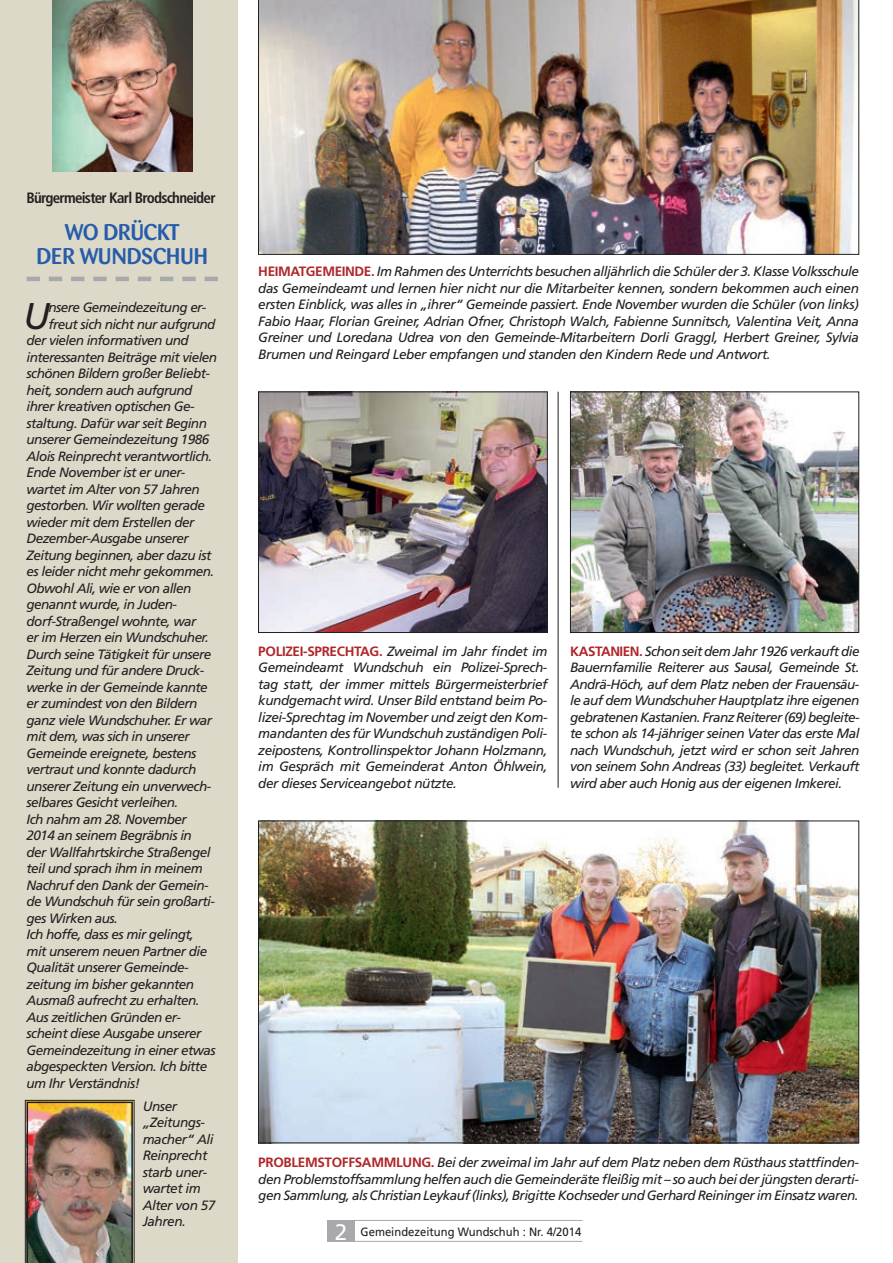
<style>
.page{position:relative;width:893px;height:1263px;background:#fff}
.page>*{position:absolute;margin:0;border:0;box-sizing:border-box;transform-origin:0 0}
.t1{font:italic 37.2px "Frutiger LT Std";color:#231f20}
.t2{font:500 22.5px/24px "Barmeno";letter-spacing:-.01em;color:#275caa;text-align:center}
.t3{font:700 condensed 15px "Frutiger LT Std";letter-spacing:-.05em;color:#231f20}
.t4{font:italic 13.5px/16.5px "Frutiger LT Std";letter-spacing:-.04em;color:#231f20;text-align:justify}
.t5{font:12px "Frutiger LT Std";color:#231f20;scale:.94 1}
.s1{font-weight:700;font-style:normal;color:#af272a}
.s2{font-size:22.5px;color:#fff}
</style>
<div class="page">
<div style="left:327px;top:1220px;width:28px;height:22px;background:#a8a9ad"></div>
<hr style="left:327px;top:1220px;width:256px;height:1px;background:#a8a9ad">
<hr style="left:327px;top:1241px;width:256px;height:1px;background:#a8a9ad">
<div style="left:0;top:0;width:237px;height:1263px;background:#dcd9c8"></div>
<svg style="left:27px;top:277px;width:191px;height:4px"></svg>
<img style="left:52px;top:0;width:140px;height:171px">
<img style="left:25px;top:1100px;width:110px;height:163px">
<img style="left:572px;top:394px;width:285px;height:237px">
<div style="left:570px;top:392px;width:289px;height:241px;border:1px solid #231f20"></div>
<img style="left:260px;top:394px;width:285px;height:237px">
<div style="left:258px;top:392px;width:289px;height:241px;border:1px solid #231f20"></div>
<img style="left:260px;top:823px;width:597px;height:318px">
<img style="left:258px;top:0;width:601px;height:255px">
<hr style="left:558px;top:392px;width:1px;height:396px;background:#231f20">
<p class="t3" style="left:27px;top:188px;width:191px">Bürgermeister Karl Brodschneider</p>
<h2 class="t2" style="left:37px;top:221px;width:173px">WO DRÜCKT<br>DER WUNDSCHUH</h2>
<h1 class="t1" style="left:23px;top:294px;width:28px">U</h1>
<p class="t4" style="left:48px;top:299px;width:159px">nsere Gemeindezeitung er-</p>
<p class="t4" style="left:48px;top:316px;width:169px">freut sich nicht nur aufgrund</p>
<p class="t4" style="left:27px;top:332px;width:164px">der vielen informativen und</p>
<p class="t4" style="left:27px;top:349px;width:192px">interessanten Beiträge mit vielen</p>
<p class="t4" style="left:27px;top:365px;width:185px">schönen Bildern großer Beliebt-</p>
<p class="t4" style="left:27px;top:382px;width:167px">heit, sondern auch aufgrund</p>
<p class="t4" style="left:27px;top:398px;width:169px">ihrer kreativen optischen Ge-</p>
<p class="t4" style="left:27px;top:415px;width:182px">staltung. Dafür war seit Beginn</p>
<p class="t4" style="left:27px;top:431px;width:184px">unserer Gemeindezeitung 1986</p>
<p class="t4" style="left:27px;top:448px;width:187px">Alois Reinprecht verantwortlich.</p>
<p class="t4" style="left:27px;top:464px;width:160px">Ende November ist er uner-</p>
<p class="t4" style="left:27px;top:481px;width:175px">wartet im Alter von 57 Jahren</p>
<p class="t4" style="left:27px;top:497px;width:180px">gestorben. Wir wollten gerade</p>
<p class="t4" style="left:27px;top:514px;width:169px">wieder mit dem Erstellen der</p>
<p class="t4" style="left:27px;top:530px;width:164px">Dezember-Ausgabe unserer</p>
<p class="t4" style="left:27px;top:547px;width:186px">Zeitung beginnen, aber dazu ist</p>
<p class="t4" style="left:27px;top:563px;width:189px">es leider nicht mehr gekommen.</p>
<p class="t4" style="left:27px;top:580px;width:166px">Obwohl Ali, wie er von allen</p>
<p class="t4" style="left:27px;top:596px;width:152px">genannt wurde, in Juden-</p>
<p class="t4" style="left:27px;top:613px;width:171px">dorf-Straßengel wohnte, war</p>
<p class="t4" style="left:27px;top:629px;width:184px">er im Herzen ein Wundschuher.</p>
<p class="t4" style="left:27px;top:646px;width:186px">Durch seine Tätigkeit für unsere</p>
<p class="t4" style="left:27px;top:662px;width:179px">Zeitung und für andere Druck-</p>
<p class="t4" style="left:27px;top:679px;width:183px">werke in der Gemeinde kannte</p>
<p class="t4" style="left:27px;top:695px;width:172px">er zumindest von den Bildern</p>
<p class="t4" style="left:27px;top:712px;width:187px">ganz viele Wundschuher. Er war</p>
<p class="t4" style="left:27px;top:728px;width:165px">mit dem, was sich in unserer</p>
<p class="t4" style="left:27px;top:745px;width:171px">Gemeinde ereignete, bestens</p>
<p class="t4" style="left:27px;top:761px;width:171px">vertraut und konnte dadurch</p>
<p class="t4" style="left:27px;top:778px;width:186px">unserer Zeitung ein unverwech-</p>
<p class="t4" style="left:27px;top:794px;width:153px">selbares Gesicht verleihen.</p>
<p class="t4" style="left:27px;top:811px;width:162px">Ich nahm am 28. November</p>
<p class="t4" style="left:27px;top:827px;width:167px">2014 an seinem Begräbnis in</p>
<p class="t4" style="left:27px;top:844px;width:185px">der Wallfahrtskirche Straßengel</p>
<p class="t4" style="left:27px;top:860px;width:178px">teil und sprach ihm in meinem</p>
<p class="t4" style="left:27px;top:877px;width:183px">Nachruf den Dank der Gemein-</p>
<p class="t4" style="left:27px;top:893px;width:190px">de Wundschuh für sein großarti-</p>
<p class="t4" style="left:27px;top:910px;width:93px">ges Wirken aus.</p>
<p class="t4" style="left:27px;top:926px;width:169px">Ich hoffe, dass es mir gelingt,</p>
<p class="t4" style="left:27px;top:943px;width:182px">mit unserem neuen Partner die</p>
<p class="t4" style="left:27px;top:959px;width:164px">Qualität unserer Gemeinde-</p>
<p class="t4" style="left:27px;top:976px;width:169px">zeitung im bisher gekannten</p>
<p class="t4" style="left:27px;top:992px;width:174px">Ausmaß aufrecht zu erhalten.</p>
<p class="t4" style="left:27px;top:1009px;width:156px">Aus zeitlichen Gründen er-</p>
<p class="t4" style="left:27px;top:1025px;width:176px">scheint diese Ausgabe unserer</p>
<p class="t4" style="left:27px;top:1042px;width:191px">Gemeindezeitung in einer etwas</p>
<p class="t4" style="left:27px;top:1058px;width:182px">abgespeckten Version. Ich bitte</p>
<p class="t4" style="left:27px;top:1075px;width:115px">um Ihr Verständnis!</p>
<p class="t4" style="left:143px;top:1098px;width:74px;text-align:left">Unser „Zeitungs&shy;macher“ Ali<br>Reinprecht starb uner&shy;wartet im<br>Alter von 57<br>Jahren.</p>
<p class="t4" style="left:258px;top:263px;width:602px"><span class="s1">HEIMATGEMEINDE.</span> Im Rahmen des Unterrichts besuchen alljährlich die Schüler der 3. Klasse Volksschule das Gemeindeamt und lernen hier nicht nur die Mitarbeiter kennen, sondern bekommen auch einen ersten Einblick, was alles in „ihrer“ Gemeinde passiert. Ende November wurden die Schüler (von links)<br>Fabio Haar, Florian Greiner, Adrian Ofner, Christoph Walch, Fabienne Sunnitsch, Valentina Veit, Anna Greiner und Loredana Udrea von den Gemeinde-Mitarbeitern Dorli Graggl, Herbert Greiner, Sylvia Brumen und Reingard Leber empfangen und standen den Kindern Rede und Antwort.</p>
<p class="t4" style="left:258px;top:643px;width:291px"><span class="s1">POLIZEI-SPRECHTAG.</span> Zweimal im Jahr findet im Gemeindeamt Wundschuh ein Polizei-Sprech&shy;tag statt, der immer mittels Bürgermeisterbrief kundgemacht wird. Unser Bild entstand beim Po&shy;lizei-Sprechtag im November und zeigt den Kom&shy;mandanten des für Wundschuh zuständigen Poli&shy;zeipostens, Kontrollinspektor Johann Holzmann, im Gespräch mit Gemeinderat Anton Öhlwein, der dieses Serviceangebot nützte.</p>
<p class="t4" style="left:570px;top:643px;width:291px"><span class="s1">KASTANIEN.</span> Schon seit dem Jahr 1926 verkauft die Bauernfamilie Reiterer aus Sausal, Gemeinde St.<br>Andrä-Höch, auf dem Platz neben der Frauensäu&shy;le auf dem Wundschuher Hauptplatz ihre eigenen gebratenen Kastanien. Franz Reiterer (69) begleite&shy;te schon als 14-jähriger seinen Vater das erste Mal nach Wundschuh, jetzt wird er schon seit Jahren von seinem Sohn Andreas (33) begleitet. Verkauft wird aber auch Honig aus der eigenen Imkerei.</p>
<p class="t4" style="left:258px;top:1154px;width:602px"><span class="s1">PROBLEMSTOFFSAMMLUNG.</span> Bei der zweimal im Jahr auf dem Platz neben dem Rüsthaus stattfinden&shy;den Problemstoffsammlung helfen auch die Gemeinderäte fleißig mit – so auch bei der jüngsten derarti&shy;gen Sammlung, als Christian Leykauf (links), Brigitte Kochseder und Gerhard Reininger im Einsatz waren.</p>
<p class="t5" style="left:335px;top:1224px;width:264px"><span class="s2">2</span> Gemeindezeitung Wundschuh : Nr. 4/2014</p>
</div>
